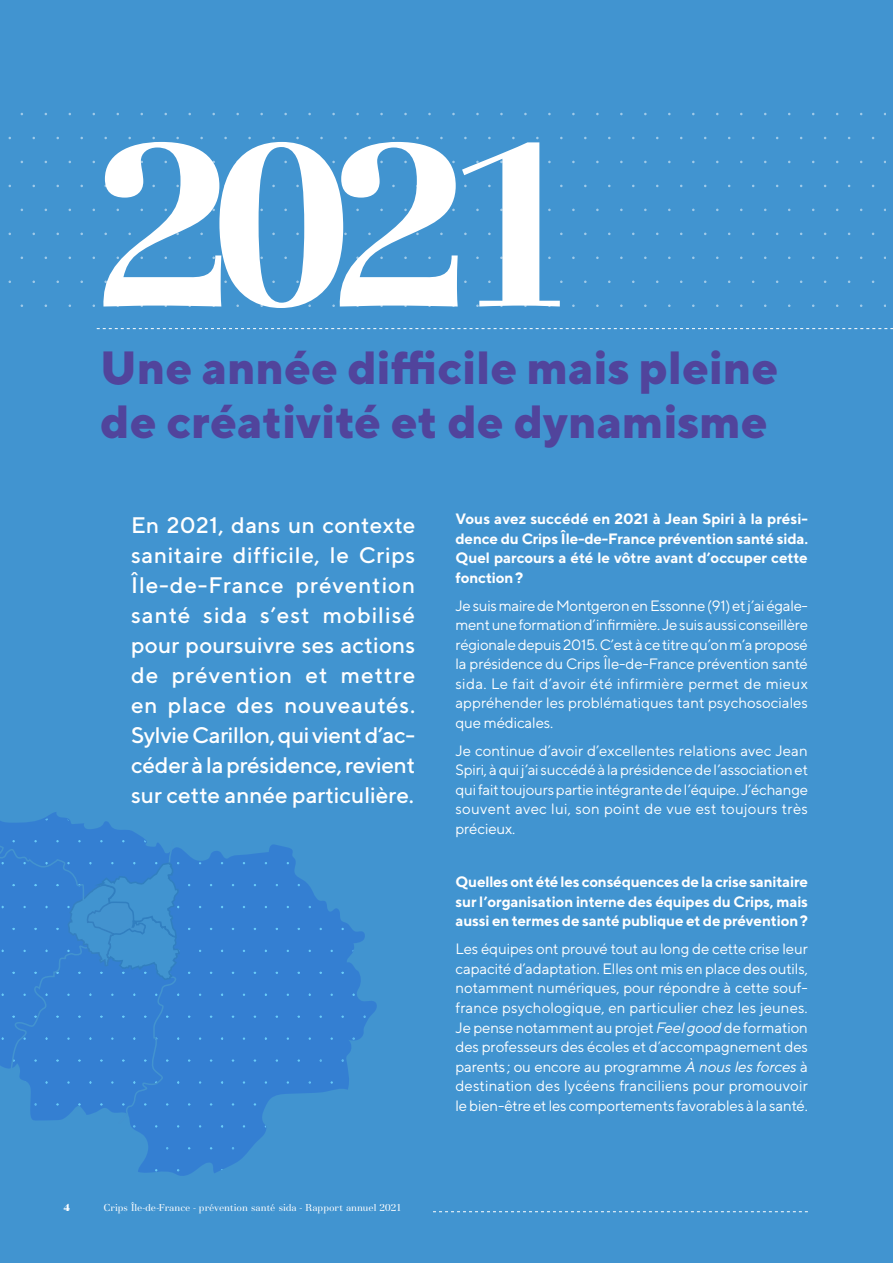
<style>
.page{position:relative;width:893px;height:1263px;background:#4194d0}
.page>*{position:absolute;margin:0;border:0;box-sizing:border-box;transform-origin:0 0}
.t1{font:700 243.15px "Basilia";color:#fff}
.Titre-Hors_partie{font:800 46.5px/54px "TT Norms";color:#51449c}
.Chapo_de_partie{font:500 22.5px/30px "TT Norms";letter-spacing:-.005em;color:#fff;text-align:justify}
.Texte_courant{font:15px/19.5px "TT Norms";letter-spacing:-.005em;color:#fff;text-align:justify}
.Texte_courant-2{font:700 15px/19.5px "TT Norms";letter-spacing:-.01em;color:#fff;text-align:justify}
.t2{font:10.5px "Basilia";color:#fff}
.t3{font:900 10.5px "Basilia";color:#fff}
.s1{font-style:italic}
</style>
<div class="page">
<svg style="left:97px;top:328px;width:796px;height:1px"></svg>
<svg style="left:0;top:812px;width:377px;height:364px;fill:#347fd2"></svg>
<svg style="left:0;top:840px;width:181px;height:287px"></svg>
<svg style="left:433px;top:1211px;width:375px;height:1px"></svg>
<p class="t1" style="left:94px;top:86px;width:494px">2021</p>
<p class="Titre-Hors_partie" style="left:100px;top:339px;width:680px">Une année difficile mais pleine de créativité et de dynamisme</p>
<p class="Chapo_de_partie" style="left:131px;top:509px;width:286px">En 2021, dans un contexte sanitaire difficile, le Crips Île-de-France prévention santé sida s’est mobilisé pour poursuivre ses actions de prévention et mettre en place des nouveautés.<br>Sylvie Carillon, qui vient d’ac&shy;céder à la présidence, revient sur cette année particulière.</p>
<p class="t3" style="left:64px;top:1201px;width:8px">4</p>
<p class="t2" style="left:103px;top:1201px;width:300px">Crips Île-de-France - prévention santé sida - Rapport annuel 2021</p>
<p class="Texte_courant-2" style="left:455px;top:509px;width:354px">Vous avez succédé en 2021 à Jean Spiri à la prési&shy;dence du Crips Île-de-France prévention santé sida.<br>Quel parcours a été le vôtre avant d’occuper cette fonction?</p>
<p class="Texte_courant" style="left:455px;top:596px;width:354px">Je suis maire de Montgeron en Essonne (91) et j’ai égale&shy;ment une formation d’infirmière. Je suis aussi conseillère régionale depuis 2015. C’est à ce titre qu’on m’a proposé la présidence du Crips Île-de-France prévention santé sida. Le fait d’avoir été infirmière permet de mieux appréhender les problématiques tant psychosociales que médicales.</p>
<p class="Texte_courant" style="left:455px;top:741px;width:354px">Je continue d’avoir d’excellentes relations avec Jean Spiri, à qui j’ai succédé à la présidence de l’association et qui fait toujours partie intégrante de l’équipe. J’échange souvent avec lui, son point de vue est toujours très précieux.</p>
<p class="Texte_courant-2" style="left:455px;top:872px;width:354px">Quelles ont été les conséquences de la crise sanitaire sur l’organisation interne des équipes du Crips, mais aussi en termes de santé publique et de prévention?</p>
<p class="Texte_courant" style="left:455px;top:939px;width:354px">Les équipes ont prouvé tout au long de cette crise leur capacité d’adaptation. Elles ont mis en place des outils, notamment numériques, pour répondre à cette souf&shy;france psychologique, en particulier chez les jeunes.<br>Je pense notamment au projet <span class="s1">Feel good</span> de formation des professeurs des écoles et d’accompagnement des parents; ou encore au programme <span class="s1">À nous les forces</span> à destination des lycéens franciliens pour promouvoir le bien-être et les comportements favorables à la santé.</p>
</div>
